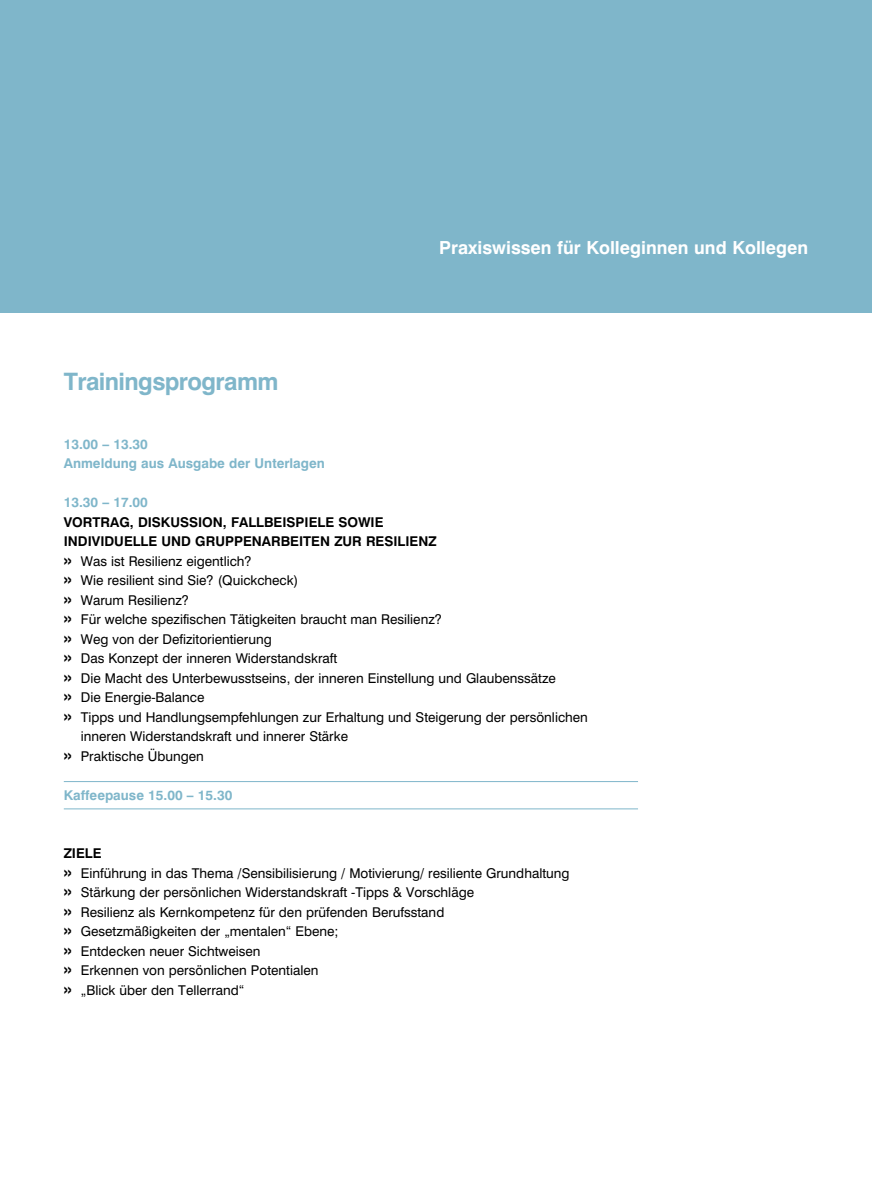
<style>
.page{position:relative;width:872px;height:1191px;background:#fff}
.page>*{position:absolute;margin:0;border:0;box-sizing:border-box;transform-origin:0 0}
.t1{font:700 24px "Swiss 721 BT";letter-spacing:-.025em;color:#7fb6ca}
.t2{font:700 18px "Swiss 721 BT";color:#fff}
.t3{font:13.5px/19.5px "Swiss 721 BT";color:#000}
.t4{font:700 13.5px "Swiss 721 BT";color:#000}
.t5{font:700 13.5px/19.5px "Swiss 721 BT";color:#7fb6ca}
.s1{font-weight:700;font-size:18px}
.s2{font-weight:700}
</style>
<div class="page">
<div style="left:0;top:0;width:872px;height:312px;background:#7fb6ca"></div>
<hr style="left:64px;top:781px;width:574px;height:1px;background:#7fb6ca">
<hr style="left:64px;top:808px;width:574px;height:1px;background:#7fb6ca">
<h1 class="t1" style="left:64px;top:367px;width:216px">Trainingsprogramm</h1>
<h2 class="t2" style="left:439px;top:236px;width:370px">Praxiswissen für Kolleginnen und Kollegen</h2>
<p class="t5" style="left:64px;top:434px;width:262px">13.00 – 13.30<br>Anmeldung aus Ausgabe der Unterlagen</p>
<p class="t5" style="left:64px;top:492px;width:86px">13.30 – 17.00</p>
<p class="t4" style="left:64px;top:513px;width:19px">Vortrag</p>
<p class="t4" style="left:130px;top:513px;width:17px">, Disk</p>
<p class="t4" style="left:170px;top:513px;width:19px">ussion</p>
<p class="t4" style="left:223px;top:513px;width:18px">, Fallb</p>
<p class="t4" style="left:273px;top:513px;width:16px">eispi</p>
<p class="t4" style="left:309px;top:513px;width:40px">ele sowi</p>
<p class="t4" style="left:375px;top:513px;width:10px">e</p>
<p class="t4" style="left:64px;top:533px;width:199px">Individuelle und Gruppenarb</p>
<p class="t4" style="left:290px;top:533px;width:101px">eiten zur Resili</p>
<p class="t4" style="left:409px;top:533px;width:19px">enz</p>
<p class="t3" style="left:64px;top:551px;width:189px"><span class="s1">»</span> Was ist Resilienz eigentlich?</p>
<p class="t3" style="left:64px;top:570px;width:236px"><span class="s1">»</span> Wie resilient sind Sie? (Quickcheck)</p>
<p class="t3" style="left:64px;top:590px;width:127px"><span class="s1">»</span> Warum Resilienz?</p>
<p class="t3" style="left:64px;top:609px;width:380px"><span class="s1">»</span> Für welche spezifischen Tätigkeiten braucht man Resilienz?</p>
<p class="t3" style="left:64px;top:629px;width:209px"><span class="s1">»</span> Weg von der Defizitorientierung</p>
<p class="t3" style="left:64px;top:648px;width:275px"><span class="s1">»</span> Das Konzept der inneren Widerstandskraft</p>
<p class="t3" style="left:64px;top:668px;width:493px"><span class="s1">»</span> Die Macht des Unterbewusstseins, der inneren Einstellung und Glaubenssätze</p>
<p class="t3" style="left:64px;top:687px;width:142px"><span class="s1">»</span> Die Energie-Balance</p>
<p class="t3" style="left:64px;top:707px;width:525px"><span class="s1">»</span> Tipps und Handlungsempfehlungen zur Erhaltung und Steigerung der persönlichen</p>
<p class="t3" style="left:81px;top:726px;width:269px">inneren Widerstandskraft und innerer Stärke</p>
<p class="t3" style="left:64px;top:746px;width:142px"><span class="s1">»</span> Praktische Übungen</p>
<p class="t5" style="left:64px;top:785px;width:170px">Kaffeepause 15.00 – 15.30</p>
<p class="t3" style="left:64px;top:843px;width:507px"><span class="s2">Ziele<br></span><span class="s1">»</span> Einführung in das Thema /Sensibilisierung / Motivierung/ resiliente Grundhaltung <span class="s1">»</span> Stärkung der persönlichen Widerstandskraft -Tipps &amp; Vorschläge<br><span class="s1">»</span> Resilienz als Kernkompetenz für den prüfenden Berufsstand<br><span class="s1">»</span> Gesetzmäßigkeiten der „mentalen“ Ebene;<br><span class="s1">»</span> Entdecken neuer Sichtweisen<br><span class="s1">»</span> Erkennen von persönlichen Potentialen<br><span class="s1">»</span> „Blick über den Tellerrand“</p>
</div>
